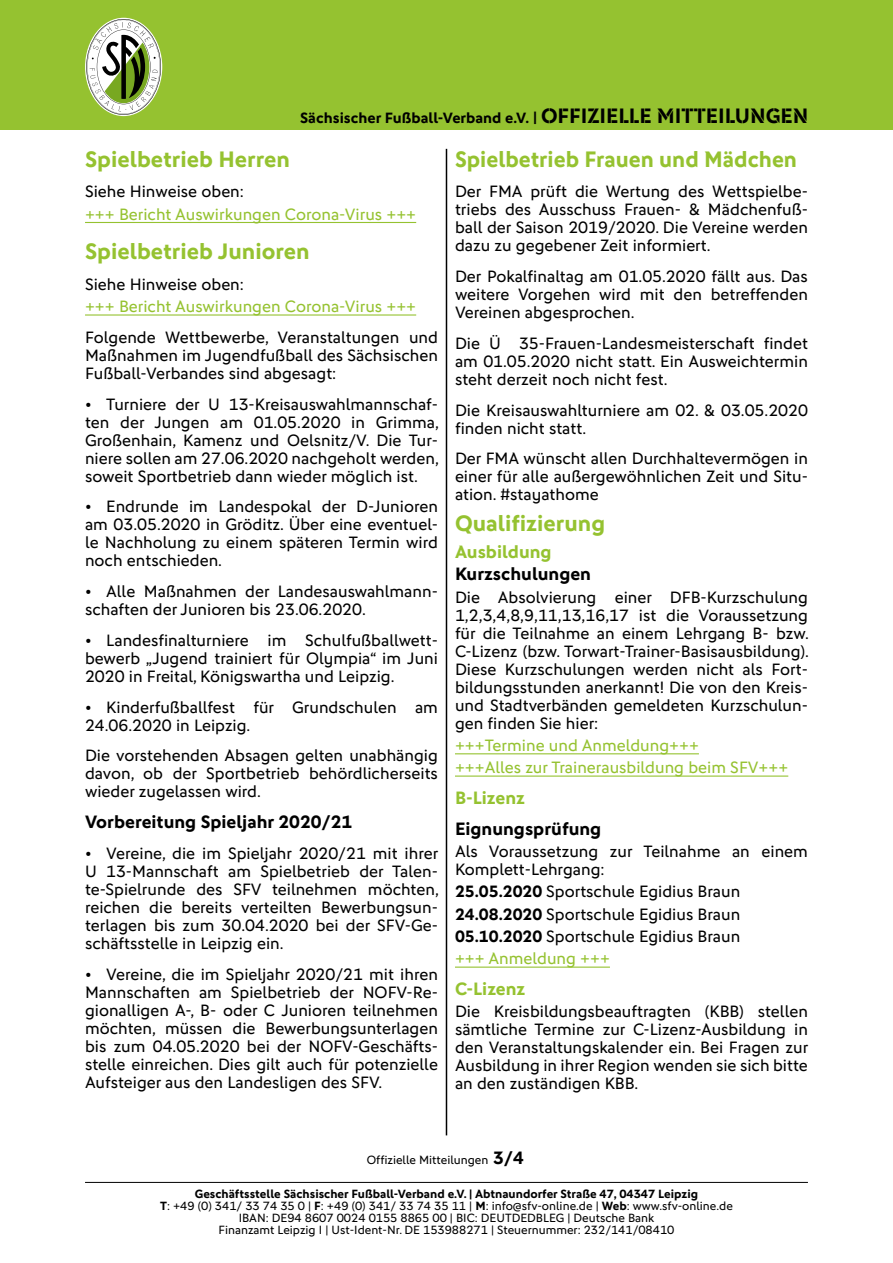
<style>
.page{position:relative;width:893px;height:1263px;background:#fff}
.page>*{position:absolute;margin:0;border:0;box-sizing:border-box;transform-origin:0 0}
.t1{font:700 22.5px "DFB Sans";color:#95c230}
.t2{font:700 18px "DFB Sans";color:#000}
.t3{font:700 18px "DFB Sans";color:#95c230}
.t4{font:16.5px/18px "DFB Sans";color:#000;text-align:justify}
.t5{font:16.5px/22.2px "DFB Sans";color:#95c230}
.t6{font:700 15px "DFB Sans";color:#000}
.t7{font:12px/12px "DFB Sans";color:#000;text-align:center}
.s1{font-family:"DFB Stencil";font-weight:400}
.s2{font-family:"DFB Stencil";font-weight:400;font-size:21px}
.s3{font-weight:700}
.s4{color:#95c230}
.s5{font-weight:700;font-size:18px}
</style>
<div class="page">
<div style="left:0;top:0;width:893px;height:130px;background:#95c230"></div>
<svg style="left:86px;top:19px;width:75px;height:96px"></svg>
<hr style="left:85px;top:1182px;width:723px;height:1px;background:#000">
<hr style="left:85px;top:222px;width:331px;height:1px;background:#95c230">
<hr style="left:85px;top:314px;width:331px;height:2px;background:#95c230">
<hr style="left:446px;top:149px;width:1px;height:986px;background:#000">
<hr style="left:455px;top:753px;width:244px;height:1px;background:#95c230">
<hr style="left:455px;top:775px;width:333px;height:2px;background:#95c230">
<hr style="left:455px;top:966px;width:155px;height:2px;background:#95c230">
<p class="t6" style="left:300px;top:109px;width:510px">Sächsischer Fußball-Verband e.V. <span class="s1">|</span> <span class="s2">OFFIZIELLE MITTEILUNGEN</span></p>
<h1 class="t1" style="left:85px;top:145px;width:206px">Spielbetrieb Herren</h1>
<p class="t4" style="left:85px;top:182px;width:160px">Siehe Hinweise oben:</p>
<p class="t5" style="left:85px;top:203px;width:333px">+++ Bericht Auswirkungen Corona-Virus +++</p>
<h1 class="t1" style="left:85px;top:238px;width:226px">Spielbetrieb Junioren</h1>
<p class="t4" style="left:85px;top:275px;width:160px">Siehe Hinweise oben:</p>
<p class="t5" style="left:85px;top:295px;width:333px">+++ Bericht Auswirkungen Corona-Virus +++</p>
<p class="t4" style="left:85px;top:328px;width:354px">Folgende Wettbewerbe, Veranstaltungen und Maßnahmen im Jugendfußball des Sächsischen Fußball-Verbandes sind abgesagt:</p>
<p class="t4" style="left:85px;top:395px;width:355px">• Turniere der U 13-Kreisauswahlmannschaf&shy;ten der Jungen am 01.05.2020 in Grimma, Großenhain, Kamenz und Oelsnitz/V. Die Tur&shy;niere sollen am 27.06.2020 nachgeholt werden, soweit Sportbetrieb dann wieder möglich ist.</p>
<p class="t4" style="left:85px;top:497px;width:354px">• Endrunde im Landespokal der D-Junioren am 03.05.2020 in Gröditz. Über eine eventuel&shy;le Nachholung zu einem späteren Termin wird noch entschieden.</p>
<p class="t4" style="left:85px;top:582px;width:354px">• Alle Maßnahmen der Landesauswahlmann&shy;schaften der Junioren bis 23.06.2020.</p>
<p class="t4" style="left:85px;top:631px;width:354px">• Landesfinalturniere im Schulfußballwett&shy;bewerb „Jugend trainiert für Olympia“ im Juni 2020 in Freital, Königswartha und Leipzig.</p>
<p class="t4" style="left:85px;top:698px;width:354px">• Kinderfußballfest für Grundschulen am<br>24.06.2020 in Leipzig.</p>
<p class="t4" style="left:85px;top:747px;width:354px">Die vorstehenden Absagen gelten unabhängig davon, ob der Sportbetrieb behördlicherseits wieder zugelassen wird.</p>
<p class="t2" style="left:85px;top:811px;width:269px">Vorbereitung Spieljahr 2020/21</p>
<p class="t4" style="left:85px;top:844px;width:355px">• Vereine, die im Spieljahr 2020/21 mit ihrer U 13-Mannschaft am Spielbetrieb der Talen&shy;te-Spielrunde des SFV teilnehmen möchten, reichen die bereits verteilten Bewerbungsun&shy;terlagen bis zum 30.04.2020 bei der SFV-Ge&shy;schäftsstelle in Leipzig ein.</p>
<p class="t4" style="left:85px;top:965px;width:354px">• Vereine, die im Spieljahr 2020/21 mit ihren Mannschaften am Spielbetrieb der NOFV-Re&shy;gionalligen A-, B- oder C Junioren teilnehmen möchten, müssen die Bewerbungsunterlagen bis zum 04.05.2020 bei der NOFV-Geschäfts&shy;stelle einreichen. Dies gilt auch für potenzielle Aufsteiger aus den Landesligen des SFV.</p>
<h1 class="t1" style="left:455px;top:145px;width:344px">Spielbetrieb Frauen und Mädchen</h1>
<p class="t4" style="left:455px;top:182px;width:354px">Der FMA prüft die Wertung des Wettspielbe&shy;triebs des Ausschuss Frauen- &amp; Mädchenfuß&shy;ball der Saison 2019/2020. Die Vereine werden dazu zu gegebener Zeit informiert.</p>
<p class="t4" style="left:455px;top:267px;width:354px">Der Pokalfinaltag am 01.05.2020 fällt aus. Das weitere Vorgehen wird mit den betreffenden Vereinen abgesprochen.</p>
<p class="t4" style="left:455px;top:334px;width:354px">Die Ü 35-Frauen-Landesmeisterschaft findet am 01.05.2020 nicht statt. Ein Ausweichtermin steht derzeit noch nicht fest.</p>
<p class="t4" style="left:455px;top:401px;width:354px">Die Kreisauswahlturniere am 02. &amp; 03.05.2020 finden nicht statt.</p>
<p class="t4" style="left:455px;top:449px;width:354px">Der FMA wünscht allen Durchhaltevermögen in einer für alle außergewöhnlichen Zeit und Situ&shy;ation. #stayathome</p>
<h1 class="t1" style="left:455px;top:510px;width:152px">Qualifizierung</h1>
<p class="t3" style="left:455px;top:541px;width:98px">Ausbildung</p>
<p class="t2" style="left:455px;top:563px;width:138px">Kurzschulungen</p>
<p class="t4" style="left:455px;top:588px;width:355px">Die Absolvierung einer DFB-Kurzschulung 1,2,3,4,8,9,11,13,16,17 ist die Voraussetzung für die Teilnahme an einem Lehrgang B- bzw.<br>C-Lizenz (bzw. Torwart-Trainer-Basisausbildung).<br>Diese Kurzschulungen werden nicht als Fort&shy;bildungsstunden anerkannt! Die von den Kreis&shy;und Stadtverbänden gemeldeten Kurzschulun&shy;gen finden Sie hier:</p>
<p class="t5" style="left:455px;top:734px;width:335px">+++Termine und Anmeldung+++<br>+++Alles zur Trainerausbildung beim SFV+++</p>
<p class="t3" style="left:455px;top:787px;width:71px">B-Lizenz</p>
<p class="t2" style="left:455px;top:818px;width:148px">Eignungsprüfung</p>
<p class="t4" style="left:455px;top:842px;width:354px">Als Voraussetzung zur Teilnahme an einem<br>Komplett-Lehrgang:</p>
<p class="t4" style="left:455px;top:880px;width:287px;line-height:22.2px"><span class="s3">25.05.2020</span> Sportschule Egidius Braun <span class="s3">24.08.2020</span> Sportschule Egidius Braun <span class="s3">05.10.2020</span> Sportschule Egidius Braun <span class="s4">+++ Anmeldung +++</span></p>
<p class="t3" style="left:455px;top:978px;width:72px">C-Lizenz</p>
<p class="t4" style="left:455px;top:1003px;width:355px">Die Kreisbildungsbeauftragten (KBB) stellen sämtliche Termine zur C-Lizenz-Ausbildung in den Veranstaltungskalender ein. Bei Fragen zur Ausbildung in ihrer Region wenden sie sich bitte an den zuständigen KBB.</p>
<p class="t7" style="left:367px;top:1154px;width:159px">Offizielle Mitteilungen <span class="s5">3/4</span></p>
<p class="t7" style="left:160px;top:1188px;width:574px"><span class="s3">Geschäftsstelle Sächsischer Fußball-Verband e.V. | Abtnaundorfer Straße 47, 04347 Leipzig<br>T</span>: +49 (0) 341/ 33 74 35 0 | <span class="s3">F</span>: +49 (0) 341/ 33 74 35 11 | <span class="s3">M</span>: info@sfv-online.de | <span class="s3">Web</span>: www.sfv-online.de IBAN: DE94 8607 0024 0155 8865 00 | BIC: DEUTDEDBLEG | Deutsche Bank<br>Finanzamt Leipzig I | Ust-Ident-Nr. DE 153988271 | Steuernummer: 232/141/08410</p>
</div>
